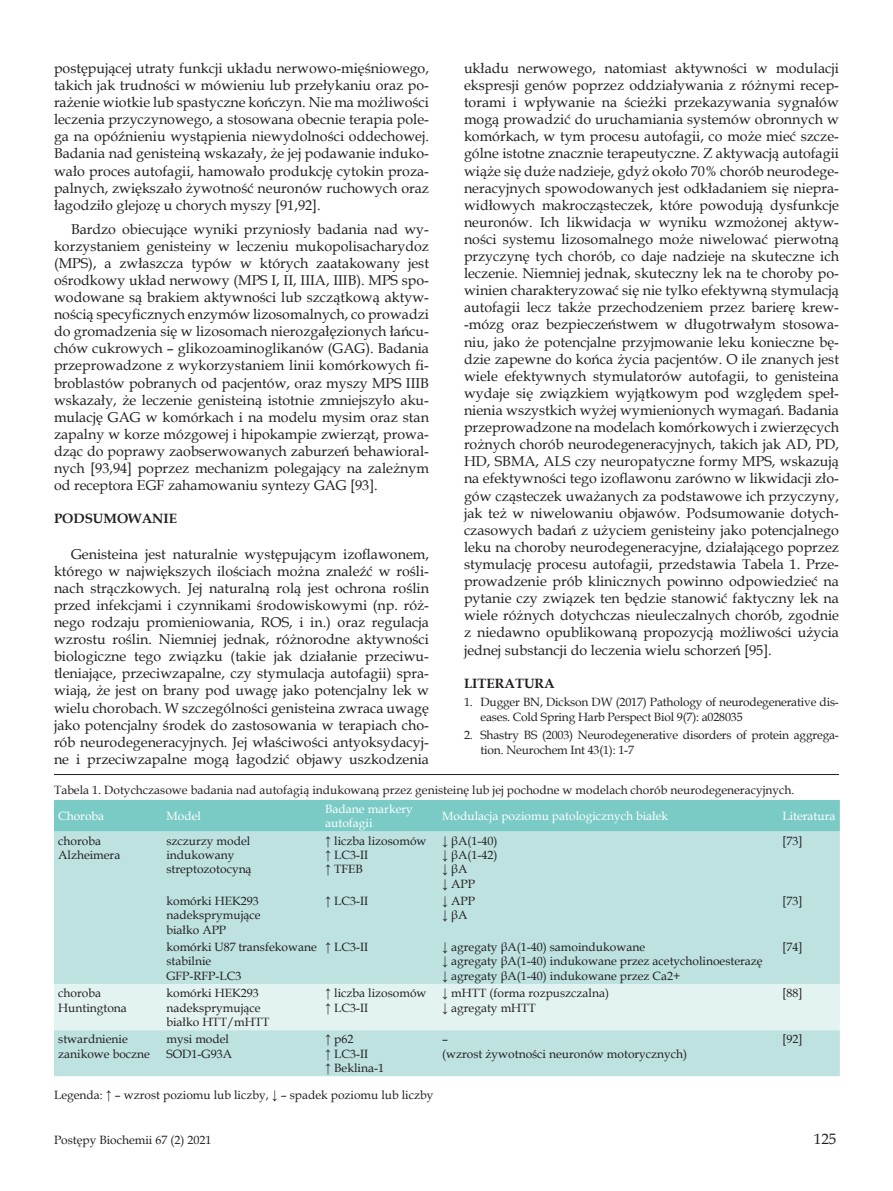
<style>
.page{position:relative;width:893px;height:1191px;background:#fff}
.page>*{position:absolute;margin:0;border:0;box-sizing:border-box;transform-origin:0 0}
.t1{font:15px "Book Antiqua";color:#231f20}
.Body_tekst{font:14.25px/17.1px "Book Antiqua";color:#231f20;text-align:justify}
.Tytul_1{font:700 13.5px "Book Antiqua";color:#231f20}
.Tabela_tekst{font:12px/14.4px "Book Antiqua";color:#231f20}
.Referencje{font:12px/14.4px "Book Antiqua";letter-spacing:-.015em;color:#231f20}
.Tabela_tekst-2{font:12px/14.4px "Book Antiqua";color:#fff}
</style>
<div class="page">
<div style="left:54px;top:800px;width:786px;height:31px;background:#7acbc6"></div>
<div style="left:54px;top:831px;width:786px;height:245px;background:#bde2e0"></div>
<div style="left:54px;top:984px;width:786px;height:46px;background:#e2f3f2"></div>
<hr style="left:54px;top:774px;width:785px;height:1px;background:#231f20">
<p class="Body_tekst" style="left:54px;top:59px;width:376px">postępującej utraty funkcji układu nerwowo-mięśniowego, takich jak trudności w mówieniu lub przełykaniu oraz po&shy;rażenie wiotkie lub spastyczne kończyn. Nie ma możliwości leczenia przyczynowego, a stosowana obecnie terapia pole&shy;ga na opóźnieniu wystąpienia niewydolności oddechowej.<br>Badania nad genisteiną wskazały, że jej podawanie induko&shy;wało proces autofagii, hamowało produkcję cytokin proza&shy;palnych, zwiększało żywotność neuronów ruchowych oraz łagodziło glejozę u chorych myszy [91,92].</p>
<p class="Body_tekst" style="left:54px;top:220px;width:376px;text-indent:17px">Bardzo obiecujące wyniki przyniosły badania nad wy&shy;korzystaniem genisteiny w leczeniu mukopolisacharydoz (MPS), a zwłaszcza typów w których zaatakowany jest ośrodkowy układ nerwowy (MPS I, II, IIIA, IIIB). MPS spo&shy;wodowane są brakiem aktywności lub szczątkową aktyw&shy;nością specyficznych enzymów lizosomalnych, co prowadzi do gromadzenia się w lizosomach nierozgałęzionych łańcu&shy;chów cukrowych – glikozoaminoglikanów (GAG). Badania przeprowadzone z wykorzystaniem linii komórkowych fi&shy;broblastów pobranych od pacjentów, oraz myszy MPS IIIB wskazały, że leczenie genisteiną istotnie zmniejszyło aku&shy;mulację GAG w komórkach i na modelu mysim oraz stan zapalny w korze mózgowej i hipokampie zwierząt, prowa&shy;dząc do poprawy zaobserwowanych zaburzeń behawioral&shy;nych [93,94] poprzez mechanizm polegający na zależnym od receptora EGF zahamowaniu syntezy GAG [93].</p>
<p class="Tytul_1" style="left:54px;top:509px;width:124px">PODSUMOWANIE</p>
<p class="Body_tekst" style="left:54px;top:545px;width:376px;text-indent:17px">Genisteina jest naturalnie występującym izoflawonem, którego w największych ilościach można znaleźć w rośli&shy;nach strączkowych. Jej naturalną rolą jest ochrona roślin przed infekcjami i czynnikami środowiskowymi (np. róż&shy;nego rodzaju promieniowania, ROS, i in.) oraz regulacja wzrostu roślin. Niemniej jednak, różnorodne aktywności biologiczne tego związku (takie jak działanie przeciwu&shy;tleniające, przeciwzapalne, czy stymulacja autofagii) spra&shy;wiają, że jest on brany pod uwagę jako potencjalny lek w wielu chorobach. W szczególności genisteina zwraca uwagę jako potencjalny środek do zastosowania w terapiach cho&shy;rób neurodegeneracyjnych. Jej właściwości antyoksydacyj&shy;ne i przeciwzapalne mogą łagodzić objawy uszkodzenia</p>
<p class="Body_tekst" style="left:464px;top:59px;width:376px">układu nerwowego, natomiast aktywności w modulacji ekspresji genów poprzez oddziaływania z różnymi recep&shy;torami i wpływanie na ścieżki przekazywania sygnałów mogą prowadzić do uruchamiania systemów obronnych w komórkach, w tym procesu autofagii, co może mieć szcze&shy;gólne istotne znacznie terapeutyczne. Z aktywacją autofagii wiąże się duże nadzieje, gdyż około 70% chorób neurodege&shy;neracyjnych spowodowanych jest odkładaniem się niepra&shy;widłowych makrocząsteczek, które powodują dysfunkcje neuronów. Ich likwidacja w wyniku wzmożonej aktyw&shy;ności systemu lizosomalnego może niwelować pierwotną przyczynę tych chorób, co daje nadzieje na skuteczne ich leczenie. Niemniej jednak, skuteczny lek na te choroby po&shy;winien charakteryzować się nie tylko efektywną stymulacją autofagii lecz także przechodzeniem przez barierę krew--mózg oraz bezpieczeństwem w długotrwałym stosowa&shy;niu, jako że potencjalne przyjmowanie leku konieczne bę&shy;dzie zapewne do końca życia pacjentów. O ile znanych jest wiele efektywnych stymulatorów autofagii, to genisteina wydaje się związkiem wyjątkowym pod względem speł&shy;nienia wszystkich wyżej wymienionych wymagań. Badania przeprowadzone na modelach komórkowych i zwierzęcych rożnych chorób neurodegeneracyjnych, takich jak AD, PD, HD, SBMA, ALS czy neuropatyczne formy MPS, wskazują na efektywności tego izoflawonu zarówno w likwidacji zło&shy;gów cząsteczek uważanych za podstawowe ich przyczyny, jak też w niwelowaniu objawów. Podsumowanie dotych&shy;czasowych badań z użyciem genisteiny jako potencjalnego leku na choroby neurodegeneracyjne, działającego poprzez stymulację procesu autofagii, przedstawia Tabela 1. Prze&shy;prowadzenie prób klinicznych powinno odpowiedzieć na pytanie czy związek ten będzie stanowić faktyczny lek na wiele różnych dotychczas nieuleczalnych chorób, zgodnie z niedawno opublikowaną propozycją możliwości użycia jednej substancji do leczenia wielu schorzeń [95].</p>
<p class="Tytul_1" style="left:464px;top:674px;width:92px">LITERATURA</p>
<p class="Referencje" style="left:480px;top:695px;width:360px;text-indent:-16px">1. Dugger BN, Dickson DW (2017) Pathology of neurodegenerative dis&shy;eases. Cold Spring Harb Perspect Biol 9(7): a028035</p>
<p class="Referencje" style="left:480px;top:728px;width:360px;text-indent:-16px">2. Shastry BS (2003) Neurodegenerative disorders of protein aggrega&shy;tion. Neurochem Int 43(1): 1-7</p>
<p class="Tabela_tekst" style="left:54px;top:782px;width:742px">Tabela 1. Dotychczasowe badania nad autofagią indukowaną przez genisteinę lub jej pochodne w modelach chorób neurodegeneracyjnych.</p>
<p class="Tabela_tekst-2" style="left:58px;top:808px;width:47px">Choroba</p>
<p class="Tabela_tekst-2" style="left:166px;top:808px;width:36px">Model</p>
<p class="Tabela_tekst-2" style="left:325px;top:801px;width:89px">Badane markery autofagii</p>
<p class="Tabela_tekst-2" style="left:442px;top:808px;width:227px">Modulacja poziomu patologicznych białek</p>
<p class="Tabela_tekst-2" style="left:782px;top:808px;width:55px">Literatura</p>
<p class="Tabela_tekst" style="left:58px;top:833px;width:64px">choroba<br>Alzheimera</p>
<p class="Tabela_tekst" style="left:166px;top:833px;width:87px">szczurzy model indukowany streptozotocyną</p>
<p class="Tabela_tekst" style="left:325px;top:833px;width:103px">↑ liczba lizosomów</p>
<p class="Tabela_tekst" style="left:442px;top:833px;width:57px">↓ βA(1-40)</p>
<p class="Tabela_tekst" style="left:442px;top:847px;width:57px">↓ βA(1-42)</p>
<p class="Tabela_tekst" style="left:442px;top:861px;width:27px">↓ βA</p>
<p class="Tabela_tekst" style="left:442px;top:876px;width:34px">↓ APP</p>
<p class="Tabela_tekst" style="left:782px;top:833px;width:21px">[73]</p>
<p class="Tabela_tekst" style="left:325px;top:847px;width:44px">↑ LC3-II</p>
<p class="Tabela_tekst" style="left:325px;top:861px;width:39px">↑ TFEB</p>
<p class="Tabela_tekst" style="left:166px;top:893px;width:96px">komórki HEK293 nadeksprymujące białko APP</p>
<p class="Tabela_tekst" style="left:325px;top:893px;width:44px">↑ LC3-II</p>
<p class="Tabela_tekst" style="left:442px;top:893px;width:34px">↓ APP</p>
<p class="Tabela_tekst" style="left:442px;top:908px;width:27px">↓ βA</p>
<p class="Tabela_tekst" style="left:166px;top:939px;width:152px">komórki U87 transfekowane stabilnie<br>GFP-RFP-LC3</p>
<p class="Tabela_tekst" style="left:325px;top:939px;width:44px">↑ LC3-II</p>
<p class="Tabela_tekst" style="left:442px;top:939px;width:204px">↓ agregaty βA(1-40) samoindukowane</p>
<p class="Tabela_tekst" style="left:442px;top:954px;width:322px">↓ agregaty βA(1-40) indukowane przez acetycholinoesterazę</p>
<p class="Tabela_tekst" style="left:442px;top:968px;width:240px">↓ agregaty βA(1-40) indukowane przez Ca2+</p>
<p class="Tabela_tekst" style="left:58px;top:985px;width:70px">choroba<br>Huntingtona</p>
<p class="Tabela_tekst" style="left:166px;top:985px;width:105px">komórki HEK293 nadeksprymujące białko HTT/mHTT</p>
<p class="Tabela_tekst" style="left:325px;top:985px;width:103px">↑ liczba lizosomów</p>
<p class="Tabela_tekst" style="left:325px;top:1000px;width:44px">↑ LC3-II</p>
<p class="Tabela_tekst" style="left:58px;top:1031px;width:93px">stwardnienie zanikowe boczne</p>
<p class="Tabela_tekst" style="left:166px;top:1031px;width:67px">mysi model<br>SOD1-G93A</p>
<p class="Tabela_tekst" style="left:325px;top:1031px;width:30px">↑ p62</p>
<p class="Tabela_tekst" style="left:325px;top:1046px;width:44px">↑ LC3-II</p>
<p class="Tabela_tekst" style="left:325px;top:1060px;width:60px">↑ Beklina-1</p>
<p class="Tabela_tekst" style="left:54px;top:1087px;width:381px">Legenda: ↑ – wzrost poziomu lub liczby, ↓ – spadek poziomu lub liczby</p>
<p class="Tabela_tekst" style="left:442px;top:985px;width:168px">↓ mHTT (forma rozpuszczalna)</p>
<p class="Tabela_tekst" style="left:442px;top:1000px;width:95px">↓ agregaty mHTT</p>
<p class="Tabela_tekst" style="left:442px;top:1031px;width:7px">–</p>
<p class="Tabela_tekst" style="left:442px;top:1046px;width:247px">(wzrost żywotności neuronów motorycznych)</p>
<p class="Tabela_tekst" style="left:782px;top:893px;width:21px">[73]</p>
<p class="Tabela_tekst" style="left:782px;top:939px;width:21px">[74]</p>
<p class="Tabela_tekst" style="left:782px;top:985px;width:21px">[88]</p>
<p class="Tabela_tekst" style="left:782px;top:1031px;width:21px">[92]</p>
<p class="Tabela_tekst" style="left:54px;top:1132px;width:159px">Postępy Biochemii 67 (2) 2021</p>
<p class="t1" style="left:814px;top:1128px;width:24px">125</p>
</div>
